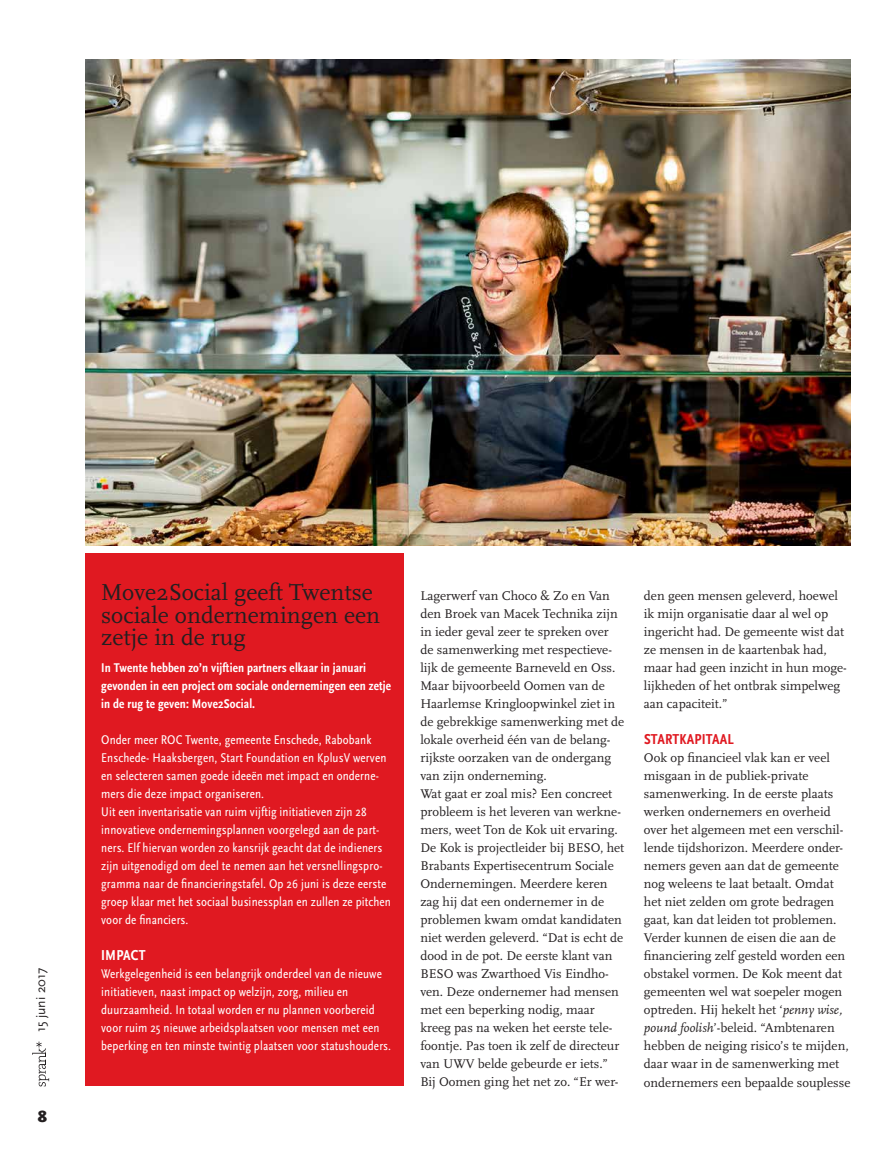
<style>
.page{position:relative;width:893px;height:1149px;background:#fff}
.page>*{position:absolute;margin:0;border:0;box-sizing:border-box;transform-origin:0 0}
.t1{font:24px/22.5px "Scala OT";color:#231f20}
.t2{font:900 16.5px "Scala Sans OT";color:#231f20}
.t3{font:700 condensed 15px "Scala Sans OT";letter-spacing:.01em;color:#e01921}
.t4{font:700 condensed 15px "Scala Sans OT";letter-spacing:.01em;color:#fff}
.t5{font:13.5px "Scala Sans OT";color:#231f20}
.t6{font:13.2px/18px "Scala OT";color:#231f20}
.t7{font:condensed 13.2px/18px "Scala Sans OT";letter-spacing:.01em;color:#fff}
.t8{font:700 condensed 13.2px/18px "Scala Sans OT";letter-spacing:.01em;color:#fff}
.s1{font-style:italic}
</style>
<div class="page">
<div style="left:85px;top:553px;width:318px;height:532px;background:#e01921"></div>
<img style="left:85px;top:60px;width:765px;height:486px">
<svg style="left:32px;top:1041px;width:17px;height:45px"></svg>
<p class="t5" style="left:34px;top:1032px;width:66px;rotate:-90deg">15 juni 2017</p>
<p class="t2" style="left:38px;top:1107px;width:11px">8</p>
<h1 class="t1" style="left:101px;top:581px;width:280px">Move2Social geeft Twentse sociale ondernemingen een zetje in de rug</h1>
<p class="t8" style="left:101px;top:659px;width:291px">In Twente hebben zo’n vijftien partners elkaar in januari gevonden in een project om sociale ondernemingen een zetje in de rug te geven: Move2Social.</p>
<p class="t7" style="left:101px;top:730px;width:291px">Onder meer ROC Twente, gemeente Enschede, Rabobank Enschede- Haaksbergen, Start Foundation en KplusV werven en selecteren samen goede ideeën met impact en onderne&shy;mers die deze impact organiseren.<br>Uit een inventarisatie van ruim vijftig initiatieven zijn 28 innovatieve ondernemingsplannen voorgelegd aan de part&shy;ners. Elf hiervan worden zo kansrijk geacht dat de indieners zijn uitgenodigd om deel te nemen aan het versnellingspro&shy;gramma naar de financieringstafel. Op 26 juni is deze eerste groep klaar met het sociaal businessplan en zullen ze pitchen voor de financiers.</p>
<p class="t4" style="left:101px;top:946px;width:46px">IMPACT</p>
<p class="t7" style="left:101px;top:964px;width:291px">Werkgelegenheid is een belangrijk onderdeel van de nieuwe initiatieven, naast impact op welzijn, zorg, milieu en duurzaamheid. In totaal worden er nu plannen voorbereid voor ruim 25 nieuwe arbeidsplaatsen voor mensen met een beperking en ten minste twintig plaatsen voor statushouders.</p>
<p class="t6" style="left:420px;top:587px;width:205px">Lagerwerf van Choco &amp; Zo en Van den Broek van Macek Technika zijn in ieder geval zeer te spreken over de samenwerking met respectieve&shy;lijk de gemeente Barneveld en Oss.<br>Maar bijvoorbeeld Oomen van de Haarlemse Kringloopwinkel ziet in de gebrekkige samenwerking met de lokale overheid één van de belang&shy;rijkste oorzaken van de ondergang van zijn onderneming.<br>Wat gaat er zoal mis? Een concreet probleem is het leveren van werkne&shy;mers, weet Ton de Kok uit ervaring.<br>De Kok is projectleider bij BESO, het Brabants Expertisecentrum Sociale Ondernemingen. Meerdere keren zag hij dat een ondernemer in de problemen kwam omdat kandidaten niet werden geleverd. “Dat is echt de dood in de pot. De eerste klant van BESO was Zwarthoed Vis Eindho&shy;ven. Deze ondernemer had mensen met een beperking nodig, maar kreeg pas na weken het eerste tele&shy;foontje. Pas toen ik zelf de directeur van UWV belde gebeurde er iets.” Bij Oomen ging het net zo. “Er wer-</p>
<p class="t6" style="left:644px;top:587px;width:204px">den geen mensen geleverd, hoewel ik mijn organisatie daar al wel op ingericht had. De gemeente wist dat ze mensen in de kaartenbak had, maar had geen inzicht in hun moge&shy;lijkheden of het ontbrak simpelweg aan capaciteit.”</p>
<p class="t3" style="left:644px;top:730px;width:91px">STARTKAPITAAL</p>
<p class="t6" style="left:644px;top:749px;width:208px">Ook op financieel vlak kan er veel misgaan in de publiek-private samenwerking. In de eerste plaats werken ondernemers en overheid over het algemeen met een verschil&shy;lende tijdshorizon. Meerdere onder&shy;nemers geven aan dat de gemeente nog weleens te laat betaalt. Omdat het niet zelden om grote bedragen gaat, kan dat leiden tot problemen.<br>Verder kunnen de eisen die aan de financiering zelf gesteld worden een obstakel vormen. De Kok meent dat gemeenten wel wat soepeler mogen optreden. Hij hekelt het ‘<span class="s1">penny wise, pound foolish</span>’-beleid. “Ambtenaren hebben de neiging risico’s te mijden, daar waar in de samenwerking met ondernemers een bepaalde souplesse</p>
</div>
